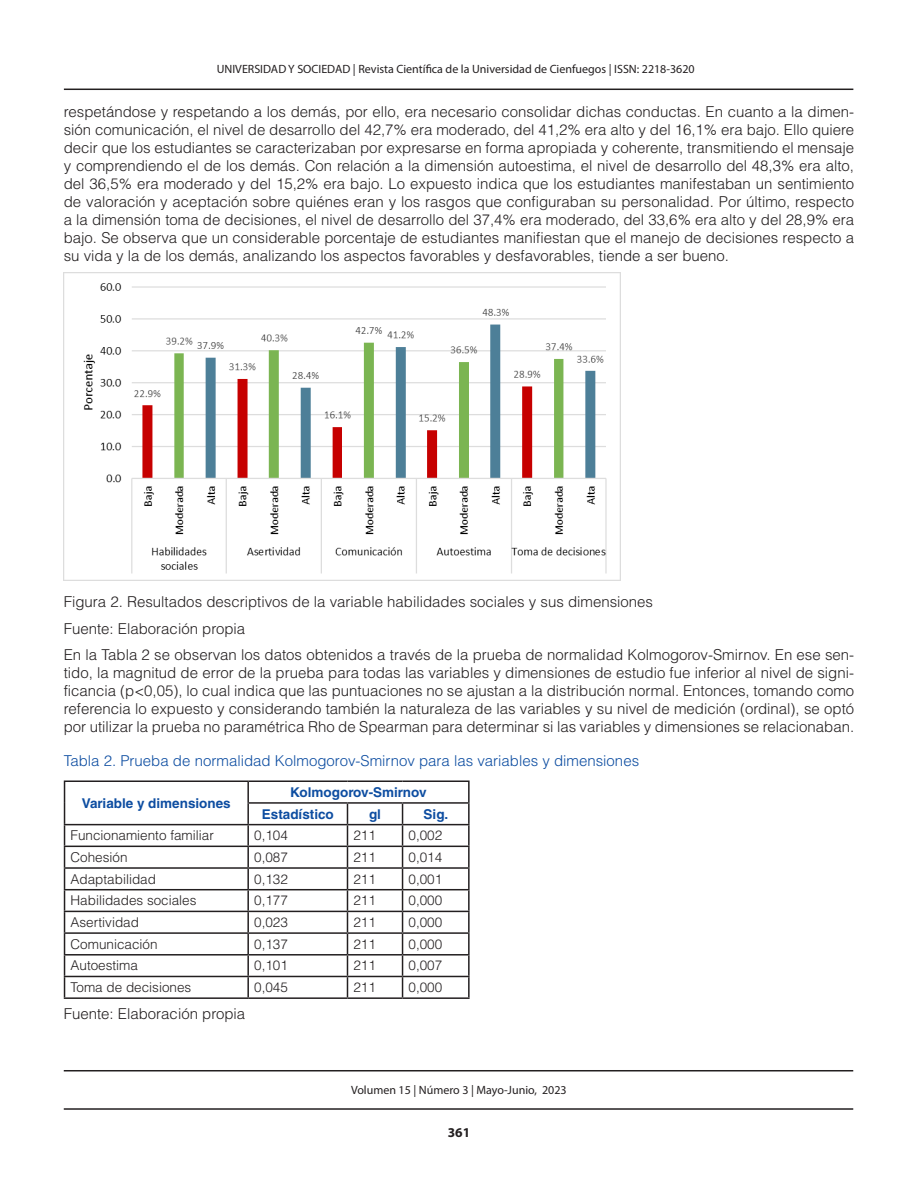
<style>
.page{position:relative;width:918px;height:1188px;background:#fff}
.page>*{position:absolute;margin:0;border:0;box-sizing:border-box;transform-origin:0 0}
.TEXTO{font:300 15px/18px "Helvetica LT Std";color:#231f20;text-align:justify}
.TITULOS_AZUL{font:300 15px "Helvetica LT Std";color:#0d4da1}
.textos_tabla{font:300 13.5px "Helvetica LT Std";color:#231f20}
.textos_tabla_-_Títul{font:700 13.5px "Helvetica LT Std";color:#0d4da1}
.t1{font:700 13.5px "Myriad Pro";color:#231f20}
.t2{font:12px "Myriad Pro";color:#231f20}
</style>
<div class="page">
<hr style="left:64px;top:89px;width:789px;height:1px;background:#231f20">
<hr style="left:64px;top:1108px;width:789px;height:2px;background:#231f20">
<hr style="left:64px;top:1070px;width:789px;height:1px;background:#231f20">
<img style="left:64px;top:273px;width:557px;height:308px">
<hr style="left:64px;top:780px;width:184px;height:2px;background:#231f20">
<hr style="left:248px;top:780px;width:99px;height:2px;background:#231f20">
<hr style="left:247px;top:782px;width:2px;height:20px;background:#231f20">
<hr style="left:347px;top:780px;width:56px;height:2px;background:#231f20">
<hr style="left:403px;top:780px;width:67px;height:2px;background:#231f20">
<hr style="left:468px;top:782px;width:2px;height:20px;background:#231f20">
<hr style="left:247px;top:802px;width:100px;height:2px;background:#231f20">
<hr style="left:247px;top:804px;width:2px;height:20px;background:#231f20">
<hr style="left:347px;top:802px;width:56px;height:2px;background:#231f20">
<hr style="left:403px;top:802px;width:67px;height:2px;background:#231f20">
<hr style="left:468px;top:804px;width:2px;height:20px;background:#231f20">
<hr style="left:64px;top:824px;width:184px;height:1px;background:#231f20">
<hr style="left:248px;top:824px;width:99px;height:1px;background:#231f20">
<hr style="left:247px;top:825px;width:2px;height:21px;background:#231f20">
<hr style="left:347px;top:824px;width:56px;height:1px;background:#231f20">
<hr style="left:403px;top:824px;width:67px;height:1px;background:#231f20">
<hr style="left:468px;top:825px;width:2px;height:21px;background:#231f20">
<hr style="left:64px;top:846px;width:184px;height:1px;background:#231f20">
<hr style="left:248px;top:846px;width:99px;height:1px;background:#231f20">
<hr style="left:247px;top:847px;width:2px;height:20px;background:#231f20">
<hr style="left:347px;top:846px;width:56px;height:1px;background:#231f20">
<hr style="left:403px;top:846px;width:67px;height:1px;background:#231f20">
<hr style="left:468px;top:847px;width:2px;height:20px;background:#231f20">
<hr style="left:64px;top:867px;width:184px;height:2px;background:#231f20">
<hr style="left:248px;top:867px;width:99px;height:2px;background:#231f20">
<hr style="left:247px;top:869px;width:2px;height:20px;background:#231f20">
<hr style="left:347px;top:867px;width:56px;height:2px;background:#231f20">
<hr style="left:403px;top:867px;width:67px;height:2px;background:#231f20">
<hr style="left:468px;top:869px;width:2px;height:20px;background:#231f20">
<hr style="left:64px;top:889px;width:184px;height:1px;background:#231f20">
<hr style="left:248px;top:889px;width:99px;height:1px;background:#231f20">
<hr style="left:247px;top:890px;width:2px;height:21px;background:#231f20">
<hr style="left:347px;top:889px;width:56px;height:1px;background:#231f20">
<hr style="left:403px;top:889px;width:67px;height:1px;background:#231f20">
<hr style="left:468px;top:890px;width:2px;height:21px;background:#231f20">
<hr style="left:64px;top:911px;width:184px;height:1px;background:#231f20">
<hr style="left:248px;top:911px;width:99px;height:1px;background:#231f20">
<hr style="left:247px;top:912px;width:2px;height:20px;background:#231f20">
<hr style="left:347px;top:911px;width:56px;height:1px;background:#231f20">
<hr style="left:403px;top:911px;width:67px;height:1px;background:#231f20">
<hr style="left:468px;top:912px;width:2px;height:20px;background:#231f20">
<hr style="left:64px;top:932px;width:184px;height:2px;background:#231f20">
<hr style="left:248px;top:932px;width:99px;height:2px;background:#231f20">
<hr style="left:247px;top:934px;width:2px;height:20px;background:#231f20">
<hr style="left:347px;top:932px;width:56px;height:2px;background:#231f20">
<hr style="left:403px;top:932px;width:67px;height:2px;background:#231f20">
<hr style="left:468px;top:934px;width:2px;height:20px;background:#231f20">
<hr style="left:64px;top:954px;width:184px;height:2px;background:#231f20">
<hr style="left:248px;top:954px;width:99px;height:2px;background:#231f20">
<hr style="left:247px;top:956px;width:2px;height:20px;background:#231f20">
<hr style="left:347px;top:954px;width:56px;height:2px;background:#231f20">
<hr style="left:403px;top:954px;width:67px;height:2px;background:#231f20">
<hr style="left:468px;top:956px;width:2px;height:20px;background:#231f20">
<hr style="left:64px;top:976px;width:184px;height:1px;background:#231f20">
<svg style="left:64px;top:782px;width:1px;height:215px"></svg>
<hr style="left:248px;top:976px;width:99px;height:1px;background:#231f20">
<hr style="left:247px;top:977px;width:2px;height:20px;background:#231f20">
<hr style="left:347px;top:976px;width:56px;height:1px;background:#231f20">
<svg style="left:347px;top:804px;width:1px;height:193px"></svg>
<hr style="left:403px;top:976px;width:67px;height:1px;background:#231f20">
<svg style="left:402px;top:804px;width:1px;height:193px"></svg>
<hr style="left:468px;top:977px;width:2px;height:20px;background:#231f20">
<hr style="left:64px;top:997px;width:184px;height:2px;background:#231f20">
<hr style="left:248px;top:997px;width:99px;height:2px;background:#231f20">
<hr style="left:347px;top:997px;width:56px;height:2px;background:#231f20">
<hr style="left:403px;top:997px;width:67px;height:2px;background:#231f20">
<p class="t2" style="left:217px;top:61px;width:479px">UNIVERSIDAD Y SOCIEDAD | Revista Científica de la Universidad de Cienfuegos | ISSN: 2218-3620</p>
<p class="TEXTO" style="left:64px;top:103px;width:792px">respetándose y respetando a los demás, por ello, era necesario consolidar dichas conductas. En cuanto a la dimen&shy;sión comunicación, el nivel de desarrollo del 42,7% era moderado, del 41,2% era alto y del 16,1% era bajo. Ello quiere decir que los estudiantes se caracterizaban por expresarse en forma apropiada y coherente, transmitiendo el mensaje y comprendiendo el de los demás. Con relación a la dimensión autoestima, el nivel de desarrollo del 48,3% era alto, del 36,5% era moderado y del 15,2% era bajo. Lo expuesto indica que los estudiantes manifestaban un sentimiento de valoración y aceptación sobre quiénes eran y los rasgos que configuraban su personalidad. Por último, respecto a la dimensión toma de decisiones, el nivel de desarrollo del 37,4% era moderado, del 33,6% era alto y del 28,9% era bajo. Se observa que un considerable porcentaje de estudiantes manifiestan que el manejo de decisiones respecto a su vida y la de los demás, analizando los aspectos favorables y desfavorables, tiende a ser bueno.</p>
<p class="TEXTO" style="left:64px;top:593px;width:591px">Figura 2. Resultados descriptivos de la variable habilidades sociales y sus dimensiones</p>
<p class="TEXTO" style="left:64px;top:620px;width:183px">Fuente: Elaboración propia</p>
<p class="TEXTO" style="left:64px;top:646px;width:792px">En la Tabla 2 se observan los datos obtenidos a través de la prueba de normalidad Kolmogorov-Smirnov. En ese sen&shy;tido, la magnitud de error de la prueba para todas las variables y dimensiones de estudio fue inferior al nivel de signi&shy;ficancia (p&lt;0,05), lo cual indica que las puntuaciones no se ajustan a la distribución normal. Entonces, tomando como referencia lo expuesto y considerando también la naturaleza de las variables y su nivel de medición (ordinal), se optó por utilizar la prueba no paramétrica Rho de Spearman para determinar si las variables y dimensiones se relacionaban.</p>
<p class="TITULOS_AZUL" style="left:64px;top:751px;width:577px">Tabla 2. Prueba de normalidad Kolmogorov-Smirnov para las variables y dimensiones</p>
<p class="textos_tabla_-_Títul" style="left:82px;top:795px;width:150px">Variable y dimensiones</p>
<p class="textos_tabla_-_Títul" style="left:290px;top:784px;width:138px">Kolmogorov-Smirnov</p>
<p class="textos_tabla_-_Títul" style="left:262px;top:806px;width:74px">Estadístico</p>
<p class="textos_tabla_-_Títul" style="left:369px;top:806px;width:14px">gl</p>
<p class="textos_tabla_-_Títul" style="left:424px;top:806px;width:26px">Sig.</p>
<p class="textos_tabla" style="left:71px;top:827px;width:145px">Funcionamiento familiar</p>
<p class="textos_tabla" style="left:254px;top:827px;width:35px">0,104</p>
<p class="textos_tabla" style="left:353px;top:827px;width:24px">211</p>
<p class="textos_tabla" style="left:409px;top:827px;width:35px">0,002</p>
<p class="textos_tabla" style="left:71px;top:849px;width:59px">Cohesión</p>
<p class="textos_tabla" style="left:254px;top:849px;width:35px">0,087</p>
<p class="textos_tabla" style="left:353px;top:849px;width:24px">211</p>
<p class="textos_tabla" style="left:409px;top:849px;width:35px">0,014</p>
<p class="textos_tabla" style="left:71px;top:870px;width:87px">Adaptabilidad</p>
<p class="textos_tabla" style="left:254px;top:870px;width:35px">0,132</p>
<p class="textos_tabla" style="left:353px;top:870px;width:24px">211</p>
<p class="textos_tabla" style="left:409px;top:870px;width:35px">0,001</p>
<p class="textos_tabla" style="left:71px;top:892px;width:128px">Habilidades sociales</p>
<p class="textos_tabla" style="left:254px;top:892px;width:35px">0,177</p>
<p class="textos_tabla" style="left:353px;top:892px;width:24px">211</p>
<p class="textos_tabla" style="left:409px;top:892px;width:35px">0,000</p>
<p class="textos_tabla" style="left:71px;top:914px;width:70px">Asertividad</p>
<p class="textos_tabla" style="left:254px;top:914px;width:35px">0,023</p>
<p class="textos_tabla" style="left:353px;top:914px;width:24px">211</p>
<p class="textos_tabla" style="left:409px;top:914px;width:35px">0,000</p>
<p class="textos_tabla" style="left:71px;top:936px;width:89px">Comunicación</p>
<p class="textos_tabla" style="left:254px;top:936px;width:35px">0,137</p>
<p class="textos_tabla" style="left:353px;top:936px;width:24px">211</p>
<p class="textos_tabla" style="left:409px;top:936px;width:35px">0,000</p>
<p class="textos_tabla" style="left:71px;top:957px;width:69px">Autoestima</p>
<p class="textos_tabla" style="left:254px;top:957px;width:35px">0,101</p>
<p class="textos_tabla" style="left:353px;top:957px;width:24px">211</p>
<p class="textos_tabla" style="left:409px;top:957px;width:35px">0,007</p>
<p class="textos_tabla" style="left:71px;top:979px;width:122px">Toma de decisiones</p>
<p class="textos_tabla" style="left:254px;top:979px;width:35px">0,045</p>
<p class="textos_tabla" style="left:353px;top:979px;width:24px">211</p>
<p class="textos_tabla" style="left:409px;top:979px;width:35px">0,000</p>
<p class="TEXTO" style="left:64px;top:1005px;width:183px">Fuente: Elaboración propia</p>
<p class="t2" style="left:351px;top:1083px;width:217px">Volumen 15 | Número 3 | Mayo-Junio, 2023</p>
<p class="t1" style="left:448px;top:1124px;width:24px">361</p>
</div>
